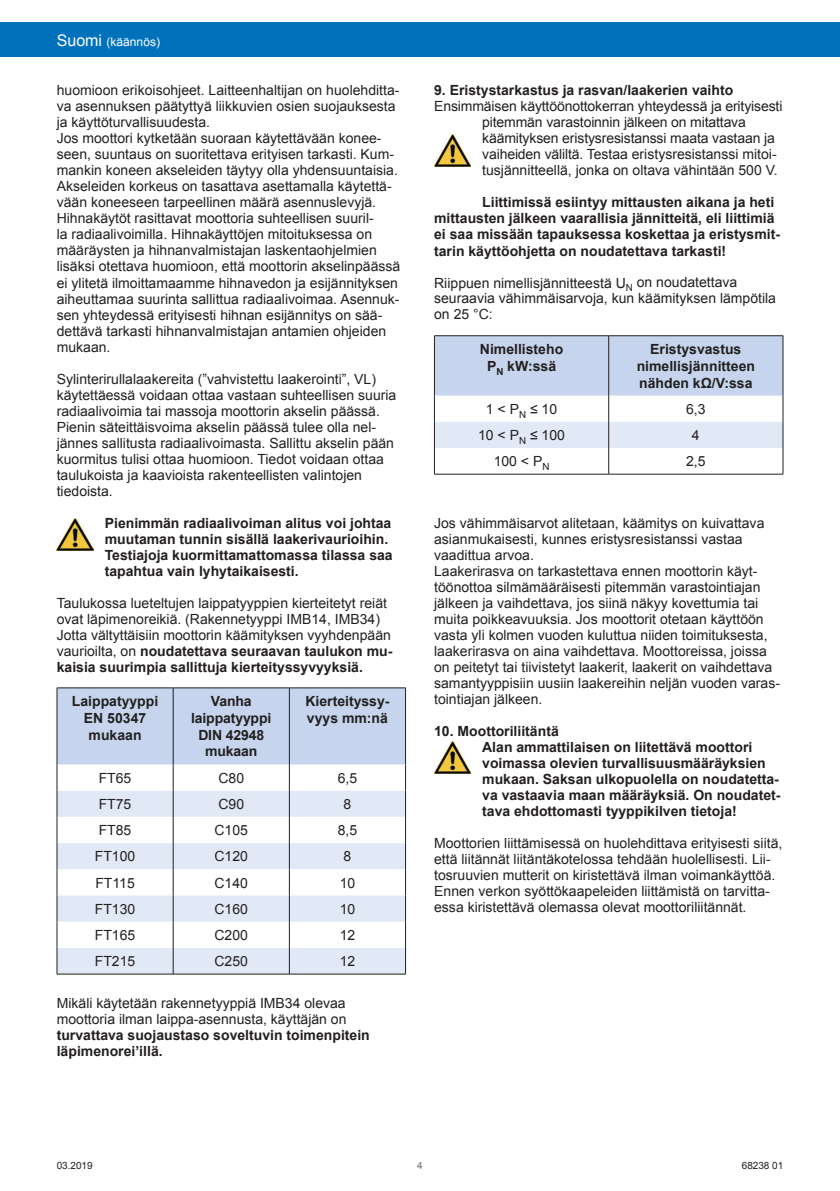
<style>
.page{position:relative;width:840px;height:1191px;background:#fff}
.page>*{position:absolute;margin:0;border:0;box-sizing:border-box;transform-origin:0 0}
.t1{font:14px/16px "Arial";color:#231f20}
.t2{font:700 14px/16px "Arial";color:#231f20}
.t3{font:12px "Arial";color:#fff}
.t4{font:10px "Arial";letter-spacing:-.005em;color:#231f20}
.t5{font:10px "Arial";color:#6c6d70}
.s1{font-size:16px}
.s2{font-weight:700}
</style>
<div class="page">
<div style="left:0;top:23px;width:839px;height:34px;background:#0072bc"></div>
<img style="left:57px;top:518px;width:36px;height:32px">
<hr style="left:57px;top:687px;width:116px;height:1px;background:#231f20">
<hr style="left:173px;top:687px;width:116px;height:1px;background:#231f20">
<hr style="left:289px;top:687px;width:116px;height:1px;background:#231f20">
<svg style="left:57px;top:688px;width:349px;height:286px"></svg>
<hr style="left:57px;top:973px;width:116px;height:1px;background:#231f20">
<hr style="left:173px;top:973px;width:116px;height:1px;background:#231f20">
<hr style="left:289px;top:973px;width:116px;height:1px;background:#231f20">
<img style="left:434px;top:134px;width:36px;height:32px">
<hr style="left:434px;top:335px;width:174px;height:1px;background:#231f20">
<hr style="left:608px;top:335px;width:174px;height:1px;background:#231f20">
<svg style="left:434px;top:336px;width:349px;height:138px"></svg>
<hr style="left:434px;top:474px;width:174px;height:1px;background:#231f20">
<hr style="left:608px;top:474px;width:174px;height:1px;background:#231f20">
<img style="left:434px;top:741px;width:36px;height:32px">
<p class="t3" style="left:57px;top:33px;width:105px"><span class="s1">Suomi</span> (käännös)</p>
<p class="t1" style="left:57px;top:83px;width:345px">huomioon erikoisohjeet. Laitteenhaltijan on huolehditta&shy;va asennuksen päätyttyä liikkuvien osien suojauksesta ja käyttöturvallisuudesta.<br>Jos moottori kytketään suoraan käytettävään konee&shy;seen, suuntaus on suoritettava erityisen tarkasti. Kum&shy;mankin koneen akseleiden täytyy olla yhdensuuntaisia.<br>Akseleiden korkeus on tasattava asettamalla käytettä&shy;vään koneeseen tarpeellinen määrä asennuslevyjä.<br>Hihnakäytöt rasittavat moottoria suhteellisen suuril-<br>la radiaalivoimilla. Hihnakäyttöjen mitoituksessa on määräysten ja hihnanvalmistajan laskentaohjelmien lisäksi otettava huomioon, että moottorin akselinpäässä ei ylitetä ilmoittamaamme hihnavedon ja esijännityksen aiheuttamaa suurinta sallittua radiaalivoimaa. Asennuk&shy;sen yhteydessä erityisesti hihnan esijännitys on sää&shy;dettävä tarkasti hihnanvalmistajan antamien ohjeiden mukaan.</p>
<p class="t1" style="left:57px;top:371px;width:341px">Sylinterirullalaakereita (”vahvistettu laakerointi”, VL) käytettäessä voidaan ottaa vastaan suhteellisen suuria radiaalivoimia tai massoja moottorin akselin päässä.<br>Pienin säteittäisvoima akselin päässä tulee olla nel&shy;jännes sallitusta radiaalivoimasta. Sallittu akselin pään kuormitus tulisi ottaa huomioon. Tiedot voidaan ottaa taulukoista ja kaavioista rakenteellisten valintojen tiedoista.</p>
<p class="t2" style="left:105px;top:515px;width:289px">Pienimmän radiaalivoiman alitus voi johtaa muutaman tunnin sisällä laakerivaurioihin.<br>Testiajoja kuormittamattomassa tilassa saa tapahtua vain lyhytaikaisesti.</p>
<p class="t1" style="left:57px;top:595px;width:337px">Taulukossa lueteltujen laippatyyppien kierteitetyt reiät ovat läpimenoreikiä. (Rakennetyyppi IMB14, IMB34)<br>Jotta vältyttäisiin moottorin käämityksen vyyhdenpään vaurioilta, on <span class="s2">noudatettava seuraavan taulukon mu&shy;kaisia suurimpia sallittuja kierteityssyvyyksiä.</span></p>
<p class="t2" style="left:72px;top:693px;width:88px;line-height:16.8px;text-align:center">Laippatyyppi<br>EN 50347 mukaan</p>
<p class="t2" style="left:191px;top:693px;width:82px;line-height:16.8px;text-align:center">Vanha laippatyyppi<br>DIN 42948 mukaan</p>
<p class="t2" style="left:305px;top:693px;width:86px;line-height:16.8px">Kierteityssy&shy;vyys mm:nä</p>
<p class="t1" style="left:99px;top:770px;width:34px">FT65</p>
<p class="t1" style="left:218px;top:770px;width:27px">C80</p>
<p class="t1" style="left:337px;top:770px;width:21px">6,5</p>
<p class="t1" style="left:99px;top:796px;width:34px">FT75</p>
<p class="t1" style="left:218px;top:796px;width:27px">C90</p>
<p class="t1" style="left:343px;top:796px;width:9px">8</p>
<p class="t1" style="left:99px;top:822px;width:34px">FT85</p>
<p class="t1" style="left:214px;top:822px;width:35px">C105</p>
<p class="t1" style="left:337px;top:822px;width:21px">8,5</p>
<p class="t1" style="left:95px;top:848px;width:42px">FT100</p>
<p class="t1" style="left:214px;top:848px;width:35px">C120</p>
<p class="t1" style="left:343px;top:848px;width:9px">8</p>
<p class="t1" style="left:95px;top:874px;width:41px">FT115</p>
<p class="t1" style="left:214px;top:874px;width:35px">C140</p>
<p class="t1" style="left:339px;top:874px;width:17px">10</p>
<p class="t1" style="left:95px;top:901px;width:42px">FT130</p>
<p class="t1" style="left:214px;top:901px;width:35px">C160</p>
<p class="t1" style="left:339px;top:901px;width:17px">10</p>
<p class="t1" style="left:95px;top:927px;width:42px">FT165</p>
<p class="t1" style="left:214px;top:927px;width:35px">C200</p>
<p class="t1" style="left:339px;top:927px;width:17px">12</p>
<p class="t1" style="left:95px;top:953px;width:42px">FT215</p>
<p class="t1" style="left:214px;top:953px;width:35px">C250</p>
<p class="t1" style="left:339px;top:953px;width:17px">12</p>
<p class="t1" style="left:57px;top:995px;width:291px">Mikäli käytetään rakennetyyppiä IMB34 olevaa moottoria ilman laippa-asennusta, käyttäjän on</p>
<p class="t2" style="left:57px;top:1027px;width:314px">turvattava suojaustaso soveltuvin toimenpitein läpimenorei’illä.</p>
<p class="t2" style="left:434px;top:83px;width:300px">9. Eristystarkastus ja rasvan/laakerien vaihto</p>
<p class="t1" style="left:482px;top:99px;width:301px;text-indent:-48px">Ensimmäisen käyttöönottokerran yhteydessä ja erityisesti pitemmän varastoinnin jälkeen on mitattava käämityksen eristysresistanssi maata vastaan ja vaiheiden väliltä. Testaa eristysresistanssi mitoi&shy;tusjännitteellä, jonka on oltava vähintään 500 V.</p>
<p class="t2" style="left:434px;top:195px;width:347px;text-indent:48px">Liittimissä esiintyy mittausten aikana ja heti mittausten jälkeen vaarallisia jännitteitä, eli liittimiä ei saa missään tapauksessa koskettaa ja eristysmit&shy;tarin käyttöohjetta on noudatettava tarkasti!</p>
<p class="t1" style="left:434px;top:275px;width:343px">Riippuen nimellisjännitteestä U<sub>N</sub> on noudatettava seuraavia vähimmäisarvoja, kun käämityksen lämpötila on 25 °C:</p>
<p class="t2" style="left:479px;top:341px;width:85px;line-height:16.8px;text-align:center">Nimellisteho<br>P<sub>N</sub> kW:ssä</p>
<p class="t2" style="left:636px;top:341px;width:120px;line-height:16.8px;text-align:center">Eristysvastus nimellisjännitteen nähden kΩ/V:ssa</p>
<p class="t1" style="left:485px;top:401px;width:73px">1 &lt; P<sub>N</sub> ≤ 10</p>
<p class="t1" style="left:685px;top:401px;width:21px">6,3</p>
<p class="t1" style="left:478px;top:427px;width:88px">10 &lt; P<sub>N</sub> ≤ 100</p>
<p class="t1" style="left:691px;top:427px;width:9px">4</p>
<p class="t1" style="left:493px;top:453px;width:57px">100 &lt; P<sub>N</sub></p>
<p class="t1" style="left:685px;top:453px;width:21px">2,5</p>
<p class="t1" style="left:434px;top:515px;width:347px">Jos vähimmäisarvot alitetaan, käämitys on kuivattava asianmukaisesti, kunnes eristysresistanssi vastaa vaadittua arvoa.<br>Laakerirasva on tarkastettava ennen moottorin käyt&shy;töönottoa silmämääräisesti pitemmän varastointiajan jälkeen ja vaihdettava, jos siinä näkyy kovettumia tai muita poikkeavuuksia. Jos moottorit otetaan käyttöön vasta yli kolmen vuoden kuluttua niiden toimituksesta, laakerirasva on aina vaihdettava. Moottoreissa, joissa on peitetyt tai tiivistetyt laakerit, laakerit on vaihdettava samantyyppisiin uusiin laakereihin neljän vuoden varas&shy;tointiajan jälkeen.</p>
<p class="t2" style="left:482px;top:723px;width:300px;text-indent:-48px">10. Moottoriliitäntä<br>Alan ammattilaisen on liitettävä moottori voimassa olevien turvallisuusmääräyksien mukaan. Saksan ulkopuolella on noudatetta&shy;va vastaavia maan määräyksiä. On noudatet&shy;tava ehdottomasti tyyppikilven tietoja!</p>
<p class="t1" style="left:434px;top:835px;width:349px">Moottorien liittämisessä on huolehdittava erityisesti siitä, että liitännät liitäntäkotelossa tehdään huolellisesti. Lii&shy;tosruuvien mutterit on kiristettävä ilman voimankäyttöä.<br>Ennen verkon syöttökaapeleiden liittämistä on tarvitta&shy;essa kiristettävä olemassa olevat moottoriliitännät.</p>
<p class="t4" style="left:57px;top:1158px;width:37px">03.2019</p>
<p class="t5" style="left:417px;top:1158px;width:7px">4</p>
<p class="t4" style="left:741px;top:1158px;width:43px">68238 01</p>
</div>
